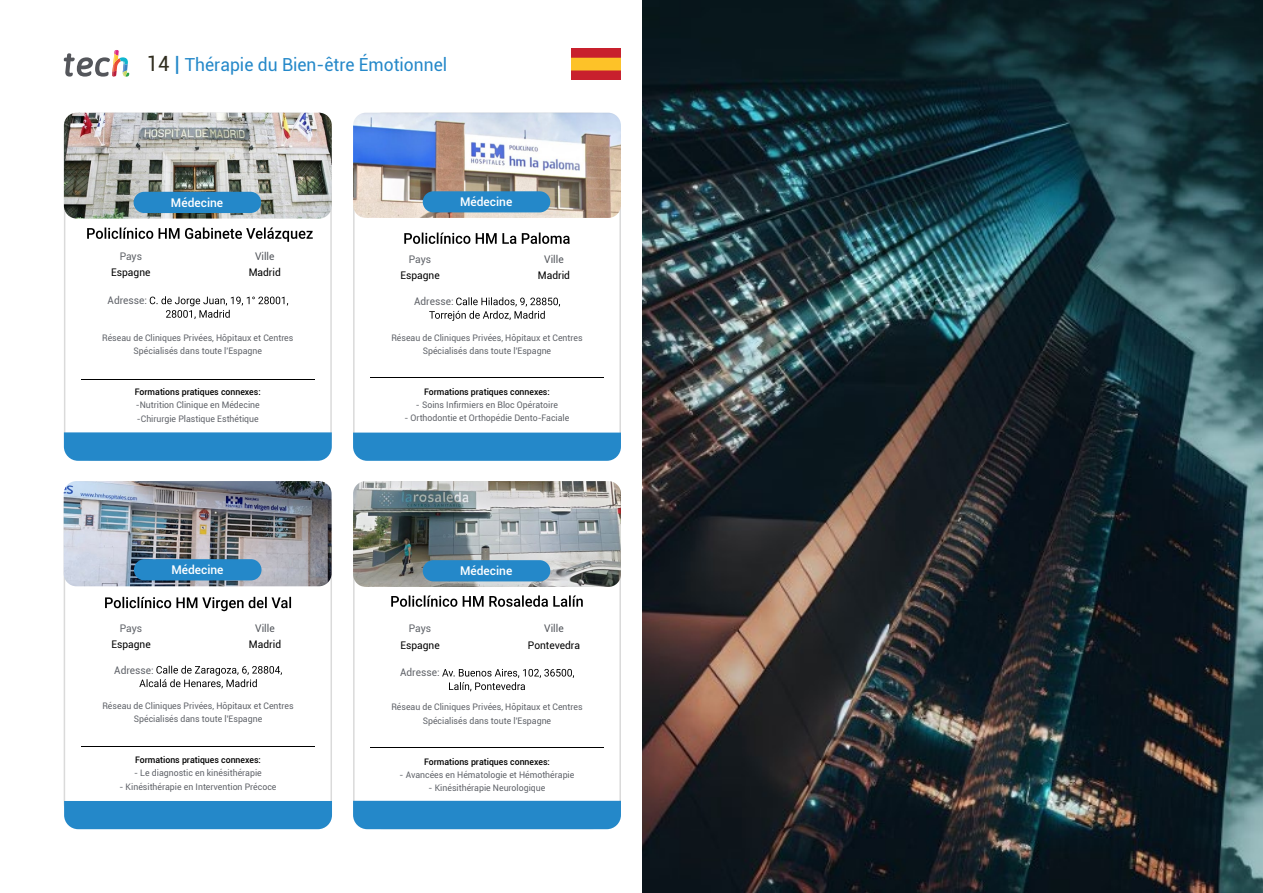
<style>
.page{position:relative;width:1263px;height:893px;background:#fff}
.page>*{position:absolute;margin:0;border:0;box-sizing:border-box;transform-origin:0 0}
.t1{font:18px "Roboto";color:#2488c9}
.t2{font:500 12px "Roboto";color:#fff}
.t3{font:10.5px "Roboto";color:#000}
.t4{font:10.5px "Roboto";color:#61646a}
.t5{font:10.5px "Roboto";color:#52555b}
.t6{font:9px/13.5px "Roboto";color:#61646a;text-align:center}
.t7{font:500 9px "Roboto";color:#000}
.s1{font-size:21px;color:#312e20}
.s2{font-size:21px}
</style>
<div class="page">
<img style="left:571px;top:49px;width:50px;height:30px">
<svg style="left:64px;top:50px;width:65px;height:27px"></svg>
<img style="left:642px;top:0;width:621px;height:893px">
<svg style="left:63px;top:112px;width:269px;height:336px"></svg>
<img style="left:64px;top:113px;width:268px;height:106px">
<div style="left:134px;top:192px;width:127px;height:21px;background:#2488c9;border-radius:11px"></div>
<svg style="left:64px;top:432px;width:268px;height:29px;background:#2a8bca"></svg>
<hr style="left:81px;top:379px;width:234px;height:1px;background:#000">
<svg style="left:87px;top:227px;width:226px;height:15px"></svg>
<svg style="left:150px;top:296px;width:138px;height:23px"></svg>
<svg style="left:353px;top:112px;width:268px;height:321px"></svg>
<img style="left:353px;top:113px;width:268px;height:105px">
<div style="left:423px;top:191px;width:127px;height:21px;background:#2488c9;border-radius:11px"></div>
<div style="left:353px;top:433px;width:268px;height:28px;background:#2488c9"></div>
<hr style="left:370px;top:377px;width:234px;height:1px;background:#000">
<svg style="left:404px;top:233px;width:166px;height:11px"></svg>
<svg style="left:429px;top:297px;width:131px;height:24px"></svg>
<svg style="left:63px;top:492px;width:269px;height:312px"></svg>
<img style="left:64px;top:481px;width:268px;height:105px">
<div style="left:64px;top:801px;width:268px;height:28px;background:#2488c9"></div>
<hr style="left:81px;top:746px;width:234px;height:1px;background:#000">
<svg style="left:105px;top:597px;width:186px;height:14px"></svg>
<svg style="left:139px;top:666px;width:143px;height:22px"></svg>
<svg style="left:353px;top:587px;width:268px;height:243px"></svg>
<img style="left:353px;top:481px;width:268px;height:106px">
<div style="left:423px;top:560px;width:127px;height:21px;background:#2488c9;border-radius:11px"></div>
<div style="left:353px;top:801px;width:268px;height:28px;background:#2488c9"></div>
<hr style="left:370px;top:747px;width:234px;height:1px;background:#000">
<svg style="left:391px;top:595px;width:192px;height:12px"></svg>
<svg style="left:442px;top:669px;width:132px;height:22px"></svg>
<div style="left:134px;top:559px;width:127px;height:21px;background:#2488c9;border-radius:11px"></div>
<h1 class="t1" style="left:147px;top:52px;width:302px"><span class="s1">14</span> <span class="s2">|</span> Thérapie du Bien-être Émotionnel</h1>
<p class="t4" style="left:120px;top:249px;width:24px">Pays</p>
<p class="t3" style="left:111px;top:265px;width:41px">Espagne</p>
<h2 class="t2" style="left:171px;top:194px;width:54px">Médecine</h2>
<p class="t5" style="left:255px;top:249px;width:21px">Ville</p>
<p class="t3" style="left:249px;top:265px;width:34px">Madrid</p>
<p class="t4" style="left:409px;top:252px;width:24px">Pays</p>
<p class="t3" style="left:400px;top:268px;width:41px">Espagne</p>
<h2 class="t2" style="left:460px;top:194px;width:54px">Médecine</h2>
<p class="t5" style="left:544px;top:252px;width:21px">Ville</p>
<p class="t3" style="left:538px;top:268px;width:34px">Madrid</p>
<p class="t4" style="left:108px;top:293px;width:41px">Adresse:</p>
<p class="t6" style="left:102px;top:330px;width:193px">Réseau de Cliniques Privées, Hôpitaux et Centres<br>Spécialisés dans toute l'Espagne</p>
<p class="t7" style="left:135px;top:386px;width:127px">Formations pratiques connexes:</p>
<p class="t6" style="left:136px;top:398px;width:125px;text-align:left">-Nutrition Clinique en Médecine -Chirurgie Plastique Esthétique</p>
<p class="t4" style="left:414px;top:294px;width:41px">Adresse:</p>
<p class="t6" style="left:391px;top:330px;width:193px">Réseau de Cliniques Privées, Hôpitaux et Centres<br>Spécialisés dans toute l'Espagne</p>
<p class="t7" style="left:424px;top:385px;width:127px">Formations pratiques connexes:</p>
<p class="t6" style="left:416px;top:398px;width:143px">- Soins Infirmiers en Bloc Opératoire</p>
<p class="t6" style="left:404px;top:411px;width:166px">- Orthodontie et Orthopédie Dento-Faciale</p>
<h2 class="t2" style="left:171px;top:562px;width:54px">Médecine</h2>
<h2 class="t2" style="left:170px;top:562px;width:50px">Génériqu</h2>
<h2 class="t2" style="left:460px;top:563px;width:54px">Médecine</h2>
<p class="t4" style="left:120px;top:620px;width:24px">Pays</p>
<p class="t3" style="left:111px;top:637px;width:41px">Espagne</p>
<p class="t5" style="left:255px;top:620px;width:21px">Ville</p>
<p class="t3" style="left:249px;top:637px;width:34px">Madrid</p>
<p class="t4" style="left:409px;top:621px;width:24px">Pays</p>
<p class="t3" style="left:400px;top:638px;width:41px">Espagne</p>
<p class="t5" style="left:544px;top:621px;width:21px">Ville</p>
<p class="t3" style="left:528px;top:638px;width:54px">Pontevedra</p>
<p class="t4" style="left:114px;top:662px;width:41px">Adresse:</p>
<p class="t6" style="left:102px;top:699px;width:193px">Réseau de Cliniques Privées, Hôpitaux et Centres<br>Spécialisés dans toute l'Espagne</p>
<p class="t7" style="left:135px;top:753px;width:127px">Formations pratiques connexes:</p>
<p class="t6" style="left:134px;top:766px;width:129px">- Le diagnostic en kinésithérapie</p>
<p class="t6" style="left:120px;top:779px;width:158px">- Kinésithérapie en Intervention Précoce</p>
<p class="t4" style="left:400px;top:665px;width:41px">Adresse:</p>
<p class="t6" style="left:391px;top:700px;width:193px">Réseau de Cliniques Privées, Hôpitaux et Centres<br>Spécialisés dans toute l'Espagne</p>
<p class="t7" style="left:424px;top:755px;width:127px">Formations pratiques connexes:</p>
<p class="t6" style="left:400px;top:768px;width:176px">- Avancées en Hématologie et Hémothérapie</p>
<p class="t6" style="left:429px;top:781px;width:118px">- Kinésithérapie Neurologique</p>
</div>
